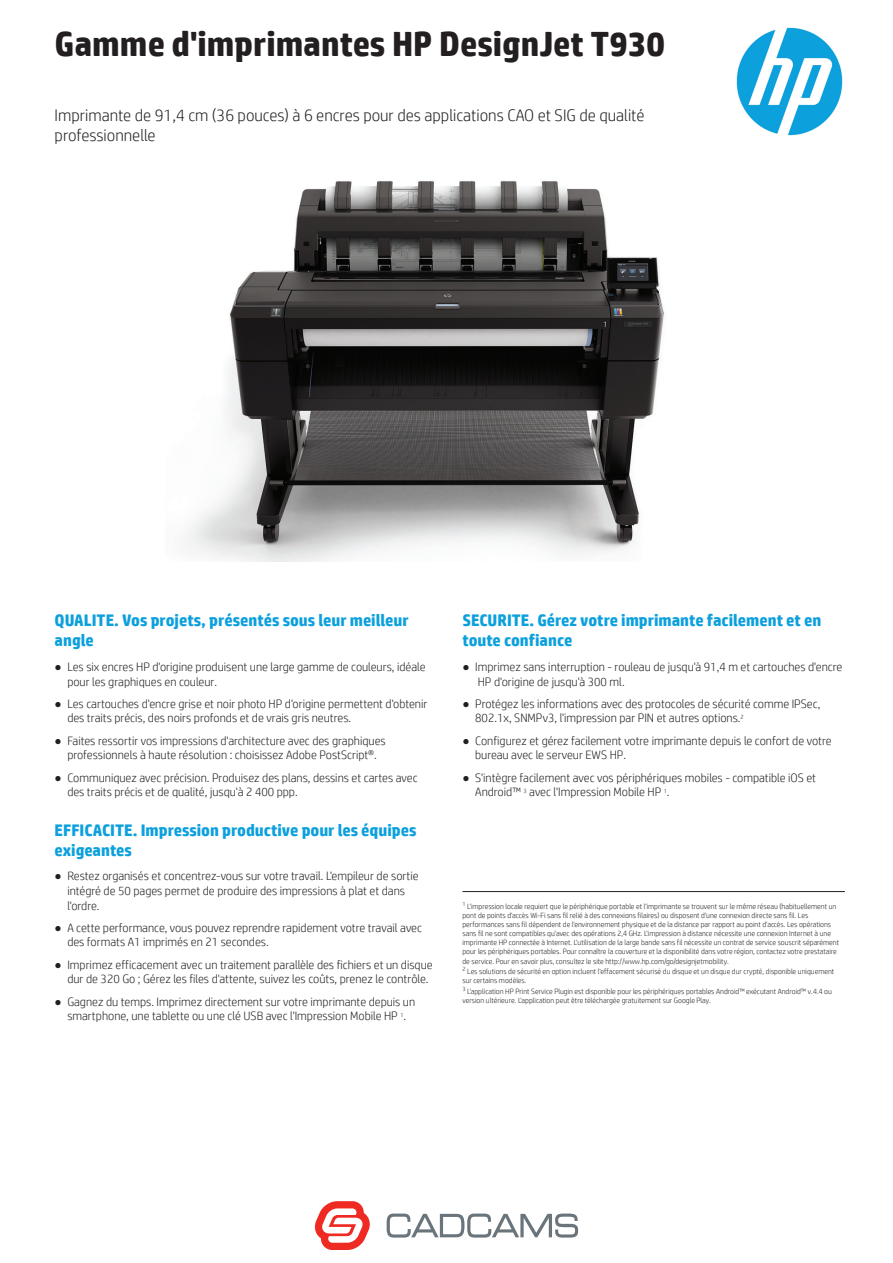
<style>
.page{position:relative;width:893px;height:1263px;background:#fff}
.page>*{position:absolute;margin:0;border:0;box-sizing:border-box;transform-origin:0 0}
.t1{font:700 35.1px "HP Simplified";color:#231f20}
.t2{font:700 16.8px/20.1px "HP Simplified";color:#0ca0dd}
.t3{font:300 16.8px/20.1px "HP Simplified";color:#231f20}
.t4{font:300 12.15px/14.7px "HP Simplified";color:#231f20}
.t5{font:300 7.65px/9.1px "HP Simplified";color:#231f20}
.s1{font-family:"Arial";font-weight:400}
</style>
<div class="page">
<img style="left:736px;top:28px;width:107px;height:108px">
<img style="left:186px;top:181px;width:478px;height:380px">
<hr style="left:462px;top:891px;width:383px;height:1px;background:#231f20">
<svg style="left:387px;top:1213px;width:191px;height:24px"></svg>
<svg style="left:315px;top:1201px;width:55px;height:49px"></svg>
<h1 class="t1" style="left:55px;top:21px;width:612px">Gamme d'imprimantes HP DesignJet T930</h1>
<h2 class="t3" style="left:55px;top:105px;width:591px">Imprimante de 91,4 cm (36 pouces) à 6 encres pour des applications CAO et SIG de qualité professionnelle</h2>
<h2 class="t2" style="left:55px;top:610px;width:356px">QUALITE. Vos projets, présentés sous leur meilleur angle</h2>
<p class="t4" style="left:67px;top:659px;width:360px;text-indent:-13px"><span class="s1">●</span> Les six encres HP d'origine produisent une large gamme de couleurs, idéale pour les graphiques en couleur.</p>
<p class="t4" style="left:67px;top:696px;width:362px;text-indent:-13px"><span class="s1">●</span> Les cartouches d'encre grise et noir photo HP d'origine permettent d'obtenir des traits précis, des noirs profonds et de vrais gris neutres.</p>
<p class="t4" style="left:55px;top:733px;width:333px;text-align:center"><span class="s1">●</span> Faites ressortir vos impressions d'architecture avec des graphiques professionnels à haute résolution : choisissez Adobe PostScript®.</p>
<p class="t4" style="left:67px;top:770px;width:352px;text-indent:-13px"><span class="s1">●</span> Communiquez avec précision. Produisez des plans, dessins et cartes avec des traits précis et de qualité, jusqu'à 2 400 ppp.</p>
<h2 class="t2" style="left:55px;top:820px;width:363px">EFFICACITE. Impression productive pour les équipes exigeantes</h2>
<p class="t4" style="left:67px;top:868px;width:353px;text-indent:-13px"><span class="s1">●</span> Restez organisés et concentrez-vous sur votre travail. L'empileur de sortie intégré de 50 pages permet de produire des impressions à plat et dans l'ordre.</p>
<p class="t4" style="left:67px;top:920px;width:356px;text-indent:-13px"><span class="s1">●</span> A cette performance, vous pouvez reprendre rapidement votre travail avec des formats A1 imprimés en 21 secondes.</p>
<p class="t4" style="left:67px;top:957px;width:367px;text-indent:-13px"><span class="s1">●</span> Imprimez efficacement avec un traitement parallèle des fichiers et un disque dur de 320 Go ; Gérez les files d'attente, suivez les coûts, prenez le contrôle.</p>
<p class="t4" style="left:55px;top:994px;width:362px;text-align:center"><span class="s1">●</span> Gagnez du temps. Imprimez directement sur votre imprimante depuis un smartphone, une tablette ou une clé USB avec l'Impression Mobile HP <sup>1</sup>.</p>
<h2 class="t2" style="left:462px;top:610px;width:360px">SECURITE. Gérez votre imprimante facilement et en toute confiance</h2>
<p class="t4" style="left:478px;top:659px;width:366px;text-indent:-15px"><span class="s1">●</span> Imprimez sans interruption - rouleau de jusqu'à 91,4 m et cartouches d'encre<br>HP d'origine de jusqu'à 300 ml.</p>
<p class="t4" style="left:475px;top:696px;width:347px;text-indent:-13px"><span class="s1">●</span> Protégez les informations avec des protocoles de sécurité comme IPSec,<br>802.1x, SNMPv3, l'impression par PIN et autres options.<sup>2</sup></p>
<p class="t4" style="left:475px;top:733px;width:358px;text-indent:-13px"><span class="s1">●</span> Configurez et gérez facilement votre imprimante depuis le confort de votre bureau avec le serveur EWS HP.</p>
<p class="t4" style="left:475px;top:770px;width:342px;text-indent:-13px"><span class="s1">●</span> S'intègre facilement avec vos périphériques mobiles - compatible iOS et<br>Android™ <sup>3</sup> avec l'Impression Mobile HP <sup>1</sup>.</p>
<p class="t5" style="left:462px;top:901px;width:378px"><sup>1</sup> L'impression locale requiert que le périphérique portable et l'imprimante se trouvent sur le même réseau (habituellement un pont de points d'accès Wi-Fi sans fil relié à des connexions filaires) ou disposent d'une connexion directe sans fil. Les performances sans fil dépendent de l'environnement physique et de la distance par rapport au point d'accès. Les opérations sans fil ne sont compatibles qu'avec des opérations 2,4 GHz. L'impression à distance nécessite une connexion Internet à une imprimante HP connectée à Internet. L'utilisation de la large bande sans fil nécessite un contrat de service souscrit séparément pour les périphériques portables. Pour connaître la couverture et la disponibilité dans votre région, contactez votre prestataire de service. Pour en savoir plus, consultez le site http://www.hp.com/go/designjetmobility.</p>
<p class="t5" style="left:462px;top:967px;width:373px"><sup>2</sup> Les solutions de sécurité en option incluent l'effacement sécurisé du disque et un disque dur crypté, disponible uniquement sur certains modèles.</p>
<p class="t5" style="left:462px;top:986px;width:371px"><sup>3</sup> L'application HP Print Service Plugin est disponible pour les périphériques portables Android™ exécutant Android™ v.4.4 ou version ultérieure. L'application peut être téléchargée gratuitement sur Google Play.</p>
</div>
